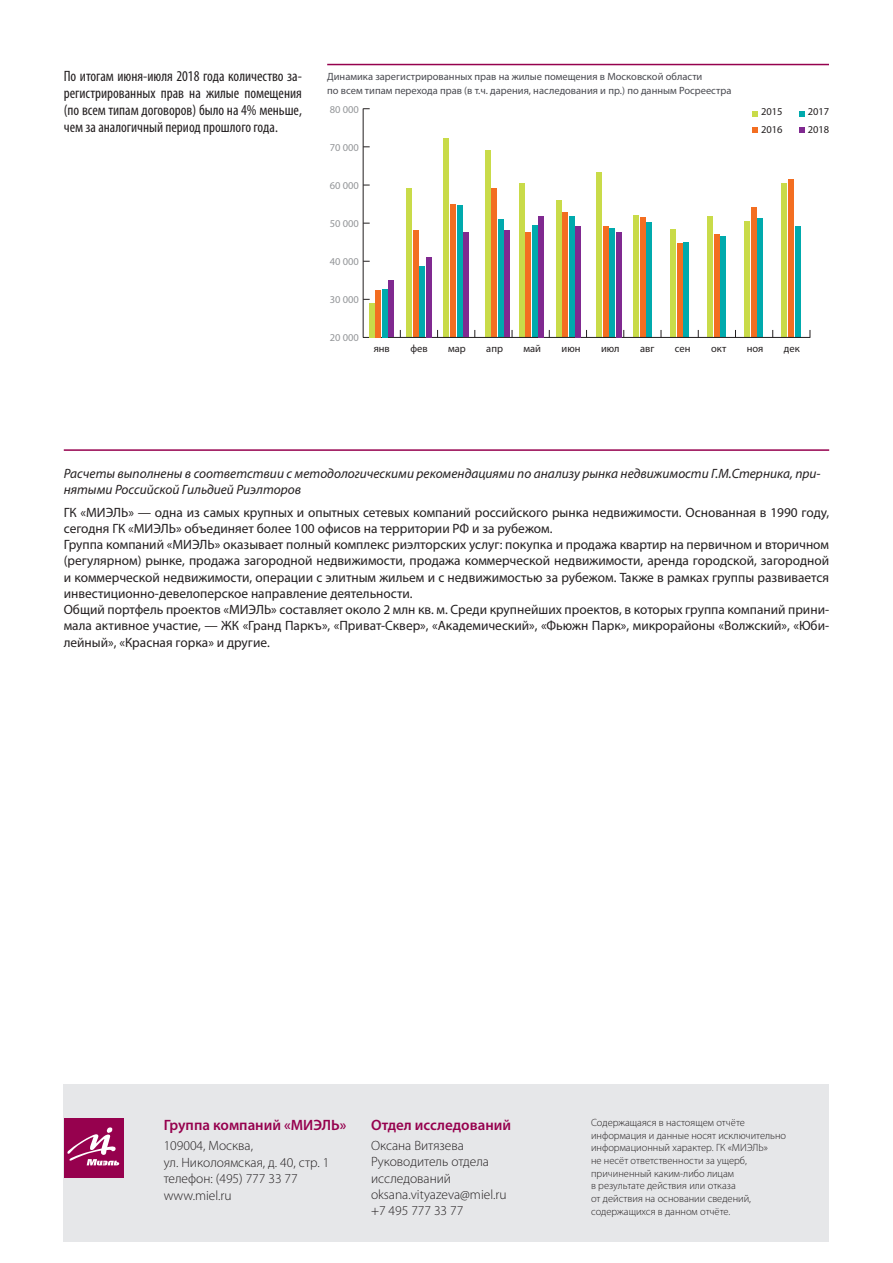
<style>
.page{position:relative;width:893px;height:1263px;background:#fff}
.page>*{position:absolute;margin:0;border:0;box-sizing:border-box;transform-origin:0 0}
.t1{font:condensed 15px/17px "Myriad Pro";color:#231f20;text-align:justify}
.t2{font:600 15px "Myriad Pro";color:#96014e}
.t3{font:13.5px/16.2px "Myriad Pro";color:#231f20}
.t4{font:300 13.5px/16.2px "Myriad Pro";color:#231f20}
.t5{font:italic 13.5px/16.2px "Myriad Pro";color:#231f20}
.t6{font:300 10.5px/12.6px "Myriad Pro";color:#231f20}
.t7{font:10.5px/13.5px "Myriad Pro";color:#494a50}
.t8{font:10.5px/17.7px "Myriad Pro";color:#231f20}
.t9{font:10.5px "Myriad Pro";color:#939598}
</style>
<div class="page">
<div style="left:64px;top:1084px;width:765px;height:158px;background:#e6e7e9"></div>
<div style="left:64px;top:1118px;width:59px;height:60px;background:#96014e"></div>
<svg style="left:67px;top:1127px;width:52px;height:38px"></svg>
<hr style="left:64px;top:449px;width:765px;height:2px;background:#96014e">
<div style="left:407px;top:188px;width:5px;height:149px;background:#c9db49"></div>
<div style="left:413px;top:230px;width:5px;height:107px;background:#f36e21"></div>
<div style="left:420px;top:266px;width:5px;height:71px;background:#00aaad"></div>
<div style="left:444px;top:138px;width:5px;height:199px;background:#c9db49"></div>
<div style="left:450px;top:204px;width:5px;height:133px;background:#f36e21"></div>
<div style="left:457px;top:205px;width:5px;height:132px;background:#00aaad"></div>
<div style="left:485px;top:150px;width:5px;height:187px;background:#c9db49"></div>
<div style="left:492px;top:188px;width:5px;height:149px;background:#f36e21"></div>
<div style="left:498px;top:219px;width:5px;height:118px;background:#00aaad"></div>
<div style="left:519px;top:183px;width:5px;height:154px;background:#c9db49"></div>
<div style="left:526px;top:232px;width:5px;height:105px;background:#f36e21"></div>
<div style="left:532px;top:225px;width:5px;height:112px;background:#00aaad"></div>
<div style="left:556px;top:200px;width:5px;height:137px;background:#c9db49"></div>
<div style="left:563px;top:213px;width:5px;height:124px;background:#f36e21"></div>
<div style="left:569px;top:216px;width:5px;height:121px;background:#00aaad"></div>
<div style="left:596px;top:172px;width:5px;height:165px;background:#c9db49"></div>
<div style="left:603px;top:226px;width:5px;height:111px;background:#f36e21"></div>
<div style="left:609px;top:228px;width:6px;height:109px;background:#00aaad"></div>
<div style="left:633px;top:216px;width:6px;height:121px;background:#c9db49"></div>
<div style="left:640px;top:217px;width:5px;height:120px;background:#f36e21"></div>
<div style="left:647px;top:222px;width:5px;height:115px;background:#00aaad"></div>
<div style="left:670px;top:229px;width:6px;height:108px;background:#c9db49"></div>
<div style="left:677px;top:243px;width:5px;height:94px;background:#f36e21"></div>
<div style="left:684px;top:242px;width:5px;height:95px;background:#00aaad"></div>
<div style="left:708px;top:216px;width:5px;height:121px;background:#c9db49"></div>
<div style="left:714px;top:234px;width:5px;height:103px;background:#f36e21"></div>
<div style="left:721px;top:236px;width:5px;height:101px;background:#00aaad"></div>
<div style="left:745px;top:221px;width:5px;height:116px;background:#c9db49"></div>
<div style="left:751px;top:207px;width:5px;height:130px;background:#f36e21"></div>
<div style="left:758px;top:219px;width:5px;height:118px;background:#00aaad"></div>
<div style="left:782px;top:183px;width:5px;height:154px;background:#c9db49"></div>
<div style="left:788px;top:179px;width:6px;height:158px;background:#f36e21"></div>
<div style="left:795px;top:226px;width:5px;height:111px;background:#00aaad"></div>
<hr style="left:327px;top:64px;width:502px;height:1px;background:#96014e">
<hr style="left:363px;top:337px;width:447px;height:1px;background:#231f20">
<hr style="left:363px;top:109px;width:1px;height:228px;background:#231f20">
<div style="left:369px;top:303px;width:5px;height:34px;background:#c9db49"></div>
<div style="left:376px;top:290px;width:5px;height:47px;background:#f36e21"></div>
<div style="left:382px;top:289px;width:5px;height:48px;background:#00aaad"></div>
<div style="left:389px;top:281px;width:5px;height:56px;background:#802990"></div>
<div style="left:426px;top:257px;width:5px;height:80px;background:#802990"></div>
<div style="left:463px;top:232px;width:5px;height:105px;background:#802990"></div>
<div style="left:505px;top:230px;width:5px;height:107px;background:#802990"></div>
<div style="left:538px;top:216px;width:6px;height:121px;background:#802990"></div>
<div style="left:576px;top:226px;width:5px;height:111px;background:#802990"></div>
<div style="left:616px;top:232px;width:5px;height:105px;background:#802990"></div>
<svg style="left:753px;top:111px;width:5px;height:5px"></svg>
<svg style="left:753px;top:128px;width:5px;height:5px"></svg>
<svg style="left:800px;top:111px;width:5px;height:5px"></svg>
<svg style="left:800px;top:128px;width:5px;height:5px"></svg>
<p class="t1" style="left:64px;top:67px;width:240px">По итогам июня-июля 2018 года количество за&shy;регистрированных прав на жилые помещения (по всем типам договоров) было на 4% меньше, чем за аналогичный период прошлого года.</p>
<p class="t7" style="left:327px;top:70px;width:406px">Динамика зарегистрированных прав на жилые помещения в Московской области<br>по всем типам перехода прав (в т.ч. дарения, наследования и пр.) по данным Росреестра</p>
<p class="t9" style="left:330px;top:103px;width:31px">80 000</p>
<p class="t9" style="left:330px;top:141px;width:31px">70 000</p>
<p class="t9" style="left:330px;top:179px;width:31px">60 000</p>
<p class="t9" style="left:330px;top:217px;width:31px">50 000</p>
<p class="t9" style="left:330px;top:255px;width:31px">40 000</p>
<p class="t9" style="left:330px;top:293px;width:31px">30 000</p>
<p class="t9" style="left:330px;top:331px;width:31px">20 000</p>
<p class="t8" style="left:761px;top:103px;width:23px">2015<br>2016</p>
<p class="t8" style="left:808px;top:103px;width:23px">2017<br>2018</p>
<p class="t8" style="left:374px;top:340px;width:18px">янв</p>
<p class="t8" style="left:410px;top:340px;width:19px">фев</p>
<p class="t8" style="left:448px;top:340px;width:19px">мар</p>
<p class="t8" style="left:486px;top:340px;width:18px">апр</p>
<p class="t8" style="left:523px;top:340px;width:19px">май</p>
<p class="t8" style="left:562px;top:340px;width:20px">июн</p>
<p class="t8" style="left:601px;top:340px;width:20px">июл</p>
<p class="t8" style="left:640px;top:340px;width:16px">авг</p>
<p class="t8" style="left:675px;top:340px;width:17px">сен</p>
<p class="t8" style="left:711px;top:340px;width:17px">окт</p>
<p class="t8" style="left:747px;top:340px;width:18px">ноя</p>
<p class="t8" style="left:784px;top:340px;width:17px">дек</p>
<p class="t5" style="left:64px;top:465px;width:758px">Расчеты выполнены в соответствии с методологическими рекомендациями по анализу рынка недвижимости Г.М.Стерника, при&shy;нятыми Российской Гильдией Риэлторов</p>
<p class="t3" style="left:64px;top:504px;width:767px">ГК «МИЭЛЬ» — одна из самых крупных и опытных сетевых компаний российского рынка недвижимости. Основанная в 1990 году, сегодня ГК «МИЭЛЬ» объединяет более 100 офисов на территории РФ и за рубежом.<br>Группа компаний «МИЭЛЬ» оказывает полный комплекс риэлторских услуг: покупка и продажа квартир на первичном и вторичном (регулярном) рынке, продажа загородной недвижимости, продажа коммерческой недвижимости, аренда городской, загородной и коммерческой недвижимости, операции с элитным жильем и с недвижимостью за рубежом. Также в рамках группы развивается инвестиционно-девелоперское направление деятельности.<br>Общий портфель проектов «МИЭЛЬ» составляет около 2 млн кв. м. Среди крупнейших проектов, в которых группа компаний прини&shy;мала активное участие, — ЖК «Гранд Паркъ», «Приват-Сквер», «Академический», «Фьюжн Парк», микрорайоны «Волжский», «Юби&shy;лейный», «Красная горка» и другие.</p>
<p class="t2" style="left:164px;top:1115px;width:184px">Группа компаний «МИЭЛЬ»</p>
<p class="t4" style="left:164px;top:1137px;width:167px">109004, Москва,<br>ул. Николоямская, д. 40, стр. 1 телефон: (495) 777 33 77 www.miel.ru</p>
<p class="t2" style="left:371px;top:1115px;width:142px">Отдел исследований</p>
<p class="t4" style="left:371px;top:1137px;width:137px">Оксана Витязева<br>Руководитель отдела исследований oksana.vityazeva@miel.ru +7 495 777 33 77</p>
<p class="t6" style="left:591px;top:1116px;width:197px">Содержащаяся в настоящем отчёте информация и данные носят исключительно информационный характер. ГК «МИЭЛЬ»<br>не несёт ответственности за ущерб, причиненный каким-либо лицам<br>в результате действия или отказа<br>от действия на основании сведений, содержащихся в данном отчёте.</p>
</div>
